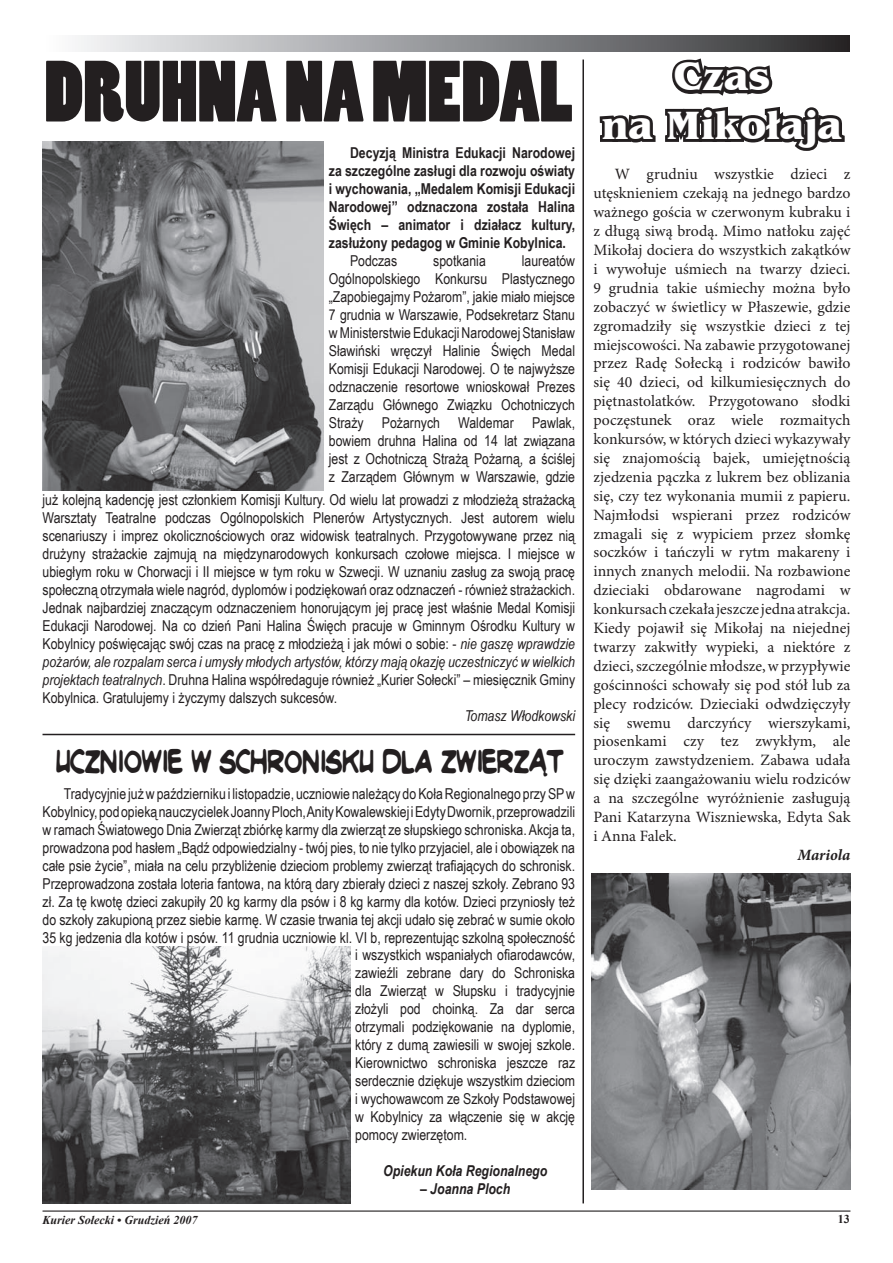
<style>
.page{position:relative;width:893px;height:1263px;background:#fff}
.page>*{position:absolute;margin:0;border:0;box-sizing:border-box;transform-origin:0 0}
.t1{font:81px "Poplar Std";color:#231f20}
.t2{font:700 40.5px/48.6px "Benguiat IT Cby BT";color:#fff;text-align:center}
.t3{font:27px "Brit Comicspl";color:#231f20;scale:.67 1}
.t4{font:15.75px/18.9px "Minion Pro";color:#231f20;text-align:justify}
.t5{font:italic 700 15.75px "Minion Pro";color:#231f20}
.t6{font:15px/18px "Arial Narrow";color:#231f20;text-align:justify}
.t7{font:700 15px/18px "Arial Narrow";color:#231f20;text-align:justify}
.t8{font:italic 700 15px "Arial Narrow";color:#231f20}
.t9{font:italic 15px "Arial Narrow";color:#231f20}
.t10{font:italic 700 12px "Times New Roman";color:#231f20}
.t11{font:700 12px "Times New Roman";color:#231f20}
.s1{font-style:italic}
</style>
<div class="page">
<hr style="left:43px;top:1210px;width:807px;height:1px;background:#231f20">
<svg style="left:78px;top:35px;width:772px;height:16px;background:#afb1b3"></svg>
<img style="left:43px;top:142px;width:280px;height:349px">
<hr style="left:582px;top:60px;width:2px;height:1143px;background:#231f20">
<hr style="left:43px;top:734px;width:532px;height:1px;background:#231f20">
<svg style="left:596px;top:35px;width:252px;height:116px"></svg>
<img style="left:592px;top:873px;width:258px;height:316px">
<img style="left:43px;top:946px;width:307px;height:257px">
<h1 class="t1" style="left:44px;top:47px;width:530px">DRUHNA NA MEDAL</h1>
<p class="t7" style="left:329px;top:142px;width:248px;text-indent:21px">Decyzją Ministra Edukacji Narodowej za szczególne zasługi dla rozwoju oświaty i wychowania, „Medalem Komisji Edukacji Narodowej” odznaczona została Halina Święch – animator i działacz kultury, zasłużony pedagog w Gminie Kobylnica.</p>
<p class="t6" style="left:350px;top:251px;width:49px">Podczas</p>
<p class="t6" style="left:433px;top:251px;width:54px">spotkania</p>
<p class="t6" style="left:329px;top:251px;width:248px;text-indent:193px">laureatów Ogólnopolskiego Konkursu Plastycznego „Zapobiegajmy Pożarom”, jakie miało miejsce 7 grudnia w Warszawie, Podsekretarz Stanu w Ministerstwie Edukacji Narodowej Stanisław Sławiński wręczył Halinie Święch Medal Komisji Edukacji Narodowej. O te najwyższe odznaczenie resortowe wnioskował Prezes Zarządu Głównego Związku Ochotniczych Straży Pożarnych Waldemar Pawlak, bowiem druhna Halina od 14 lat związana jest z Ochotniczą Strażą Pożarną, a ściślej z Zarządem Głównym w Warszawie, gdzie</p>
<p class="t6" style="left:43px;top:490px;width:534px">już kolejną kadencję jest członkiem Komisji Kultury. Od wielu lat prowadzi z młodzieżą strażacką Warsztaty Teatralne podczas Ogólnopolskich Plenerów Artystycznych. Jest autorem wielu scenariuszy i imprez okolicznościowych oraz widowisk teatralnych. Przygotowywane przez nią drużyny strażackie zajmują na międzynarodowych konkursach czołowe miejsca. I miejsce w ubiegłym roku w Chorwacji i II miejsce w tym roku w Szwecji. W uznaniu zasług za swoją pracę społeczną otrzymała wiele nagród, dyplomów i podziękowań oraz odznaczeń - również strażackich.<br>Jednak najbardziej znaczącym odznaczeniem honorującym jej pracę jest właśnie Medal Komisji Edukacji Narodowej. Na co dzień Pani Halina Święch pracuje w Gminnym Ośrodku Kultury w Kobylnicy poświęcając swój czas na pracę z młodzieżą i jak mówi o sobie: - <span class="s1">nie gaszę wprawdzie pożarów, ale rozpalam serca i umysły młodych artystów, którzy mają okazję uczestniczyć w wielkich projektach teatralnych</span>. Druhna Halina współredaguje również „Kurier Sołecki” – miesięcznik Gminy Kobylnica. Gratulujemy i życzymy dalszych sukcesów.</p>
<p class="t9" style="left:465px;top:705px;width:112px">Tomasz Włodkowski</p>
<h3 class="t3" style="left:55px;top:742px;width:758px">UCZNIOWIE W SCHRONISKU DLA ZWIERZĄT</h3>
<p class="t6" style="left:64px;top:784px;width:513px">Tradycyjnie już w październiku i listopadzie, uczniowie należący do Koła Regionalnego przy SP w</p>
<p class="t6" style="left:43px;top:802px;width:534px">Kobylnicy, pod opieką nauczycielek Joanny Ploch, Anity Kowalewskiej i Edyty Dwornik, przeprowadzili</p>
<p class="t6" style="left:43px;top:820px;width:534px">w ramach Światowego Dnia Zwierząt zbiórkę karmy dla zwierząt ze słupskiego schroniska. Akcja ta,</p>
<p class="t6" style="left:43px;top:838px;width:534px">prowadzona pod hasłem „Bądź odpowiedzialny - twój pies, to nie tylko przyjaciel, ale i obowiązek na</p>
<p class="t6" style="left:43px;top:856px;width:534px">całe psie życie”, miała na celu przybliżenie dzieciom problemy zwierząt trafiających do schronisk.</p>
<p class="t6" style="left:43px;top:874px;width:534px">Przeprowadzona została loteria fantowa, na którą dary zbierały dzieci z naszej szkoły. Zebrano 93</p>
<p class="t6" style="left:43px;top:892px;width:534px">zł. Za tę kwotę dzieci zakupiły 20 kg karmy dla psów i 8 kg karmy dla kotów. Dzieci przyniosły też</p>
<p class="t6" style="left:43px;top:910px;width:534px">do szkoły zakupioną przez siebie karmę. W czasie trwania tej akcji udało się zebrać w sumie około</p>
<p class="t6" style="left:43px;top:928px;width:534px">35 kg jedzenia dla kotów i psów. 11 grudnia uczniowie kl. VI b, reprezentując szkolną społeczność</p>
<p class="t6" style="left:355px;top:945px;width:221px">i wszystkich wspaniałych ofiarodawców,</p>
<p class="t6" style="left:355px;top:963px;width:221px">zawieźli zebrane dary do Schroniska</p>
<p class="t6" style="left:355px;top:981px;width:221px">dla Zwierząt w Słupsku i tradycyjnie</p>
<p class="t6" style="left:355px;top:999px;width:221px">złożyli pod choinką. Za dar serca</p>
<p class="t6" style="left:355px;top:1017px;width:221px">otrzymali podziękowanie na dyplomie,</p>
<p class="t6" style="left:355px;top:1035px;width:221px">który z dumą zawiesili w swojej szkole.</p>
<p class="t6" style="left:355px;top:1053px;width:221px">Kierownictwo schroniska jeszcze raz</p>
<p class="t6" style="left:355px;top:1071px;width:221px">serdecznie dziękuje wszystkim dzieciom</p>
<p class="t6" style="left:355px;top:1089px;width:221px">i wychowawcom ze Szkoły Podstawowej</p>
<p class="t6" style="left:355px;top:1107px;width:221px">w Kobylnicy za włączenie się w akcję</p>
<p class="t6" style="left:355px;top:1125px;width:114px">pomocy zwierzętom.</p>
<p class="t8" style="left:383px;top:1160px;width:166px">Opiekun Koła Regionalnego</p>
<p class="t8" style="left:420px;top:1178px;width:92px">– Joanna Ploch</p>
<h2 class="t2" style="left:602px;top:52px;width:242px">Czas<br>na Mikołaja</h2>
<p class="t4" style="left:593px;top:166px;width:258px;text-indent:21px">W grudniu wszystkie dzieci z utęsknieniem czekają na jednego bardzo ważnego gościa w czerwonym kubraku i z długą siwą brodą. Mimo natłoku zajęć Mikołaj dociera do wszystkich zakątków i wywołuje uśmiech na twarzy dzieci.<br>9 grudnia takie uśmiechy można było zobaczyć w świetlicy w Płaszewie, gdzie zgromadziły się wszystkie dzieci z tej miejscowości. Na zabawie przygotowanej przez Radę Sołecką i rodziców bawiło się 40 dzieci, od kilkumiesięcznych do piętnastolatków. Przygotowano słodki poczęstunek oraz wiele rozmaitych konkursów, w których dzieci wykazywały się znajomością bajek, umiejętnością zjedzenia pączka z lukrem bez oblizania się, czy tez wykonania mumii z papieru.<br>Najmłodsi wspierani przez rodziców zmagali się z wypiciem przez słomkę soczków i tańczyli w rytm makareny i innych znanych melodii. Na rozbawione dzieciaki obdarowane nagrodami w konkursach czekała jeszcze jedna atrakcja.<br>Kiedy pojawił się Mikołaj na niejednej twarzy zakwitły wypieki, a niektóre z dzieci, szczególnie młodsze, w przypływie gościnności schowały się pod stół lub za plecy rodziców. Dzieciaki odwdzięczyły się swemu darczyńcy wierszykami, piosenkami czy tez zwykłym, ale uroczym zawstydzeniem. Zabawa udała się dzięki zaangażowaniu wielu rodziców a na szczególne wyróżnienie zasługują Pani Katarzyna Wiszniewska, Edyta Sak i Anna Falek.</p>
<p class="t5" style="left:798px;top:845px;width:54px">Mariola</p>
<p class="t10" style="left:43px;top:1212px;width:156px">Kurier Sołecki • Grudzień 2007</p>
<p class="t11" style="left:838px;top:1211px;width:13px">13</p>
</div>
